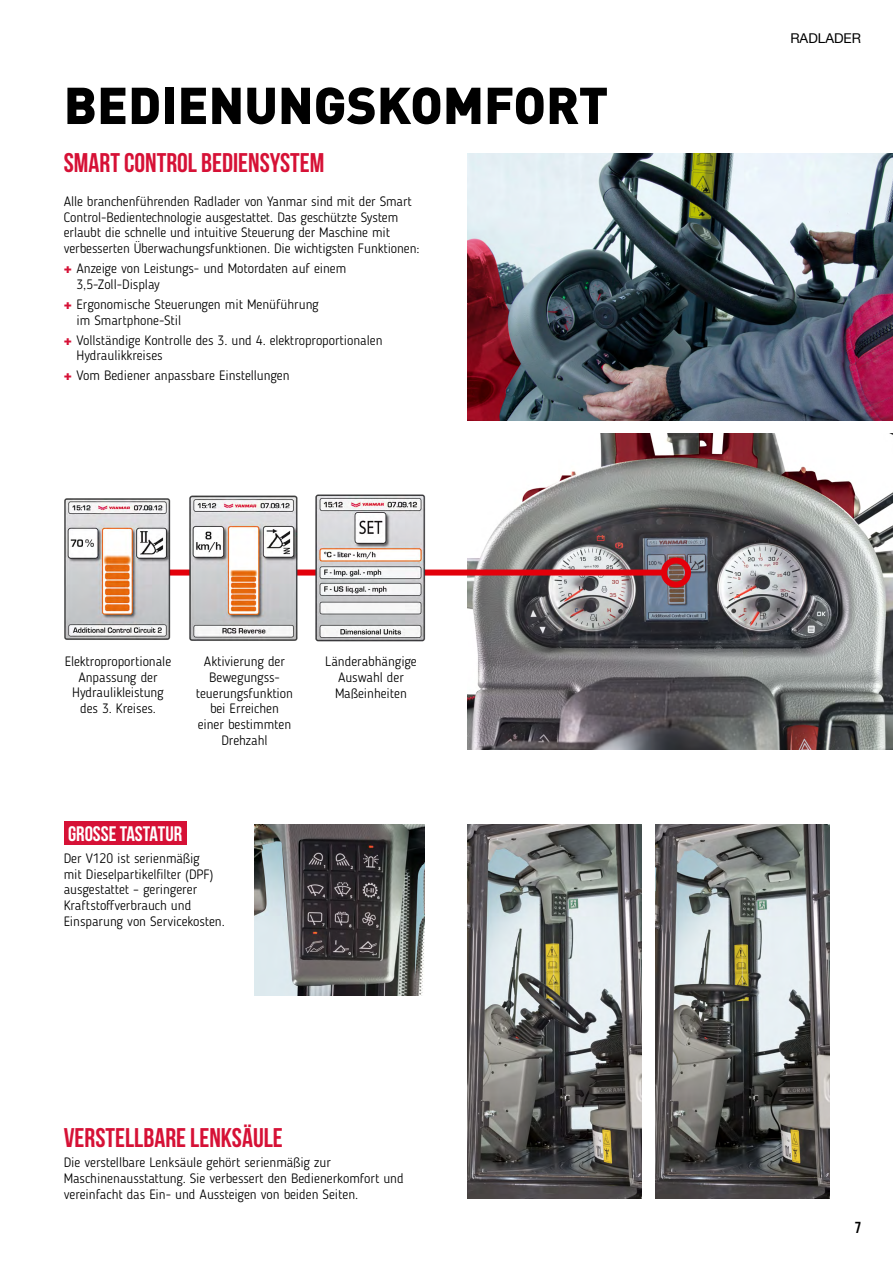
<style>
.page{position:relative;width:893px;height:1263px;background:#fff}
.page>*{position:absolute;margin:0;border:0;box-sizing:border-box;transform-origin:0 0}
.t1{font:900 51px "DINOT";color:#000}
.t2{font:700 27px "Bebas Neue";color:#d61136}
.t3{font:700 21px "Bebas Neue";color:#fff}
.t4{font:15.9px "Bebas Neue";color:#000}
.t5{font:300 13.5px/15.8px "Blogger Sans";color:#000}
.t6{font:13.5px "Helvetica Neue LT Com";color:#000}
.s1{font-family:"Helvetica Neue LT Com";font-weight:900;color:#d61136}
</style>
<div class="page">
<img style="left:468px;top:434px;width:425px;height:315px">
<div style="left:117px;top:569px;width:547px;height:6px;background:#e3000b"></div>
<div style="left:661px;top:557px;width:30px;height:30px;border:6px solid #e3000b;border-radius:50%"></div>
<img style="left:64px;top:498px;width:111px;height:142px">
<img style="left:186px;top:495px;width:115px;height:146px">
<img style="left:313px;top:494px;width:115px;height:148px">
<img style="left:468px;top:825px;width:173px;height:373px">
<img style="left:656px;top:825px;width:173px;height:373px">
<div style="left:64px;top:822px;width:123px;height:23px;background:#d61136"></div>
<img style="left:468px;top:153px;width:425px;height:268px">
<img style="left:255px;top:825px;width:170px;height:170px">
<h1 class="t1" style="left:64px;top:71px;width:546px">BEDIENUNGSKOMFORT</h1>
<h2 class="t2" style="left:64px;top:148px;width:262px">SMART CONTROL BEDIENSYSTEM</h2>
<p class="t5" style="left:64px;top:193px;width:357px">Alle branchenführenden Radlader von Yanmar sind mit der Smart Control-Bedientechnologie ausgestattet. Das geschützte System erlaubt die schnelle und intuitive Steuerung der Maschine mit verbesserten Überwachungsfunktionen. Die wichtigsten Funktionen:</p>
<p class="t5" style="left:77px;top:261px;width:271px;text-indent:-13px"><span class="s1">+</span> Anzeige von Leistungs- und Motordaten auf einem<br>3,5-Zoll-Display</p>
<p class="t5" style="left:77px;top:296px;width:244px;text-indent:-13px"><span class="s1">+</span> Ergonomische Steuerungen mit Menüführung im Smartphone-Stil</p>
<p class="t5" style="left:77px;top:332px;width:308px;text-indent:-13px"><span class="s1">+</span> Vollständige Kontrolle des 3. und 4. elektroproportionalen<br>Hydraulikkreises</p>
<p class="t5" style="left:64px;top:368px;width:227px"><span class="s1">+</span> Vom Bediener anpassbare Einstellungen</p>
<p class="t5" style="left:65px;top:653px;width:108px;text-align:center">Elektroproportionale<br>Anpassung der<br>Hydraulikleistung des 3. Kreises.</p>
<p class="t5" style="left:196px;top:653px;width:99px;text-align:center">Aktivierung der<br>Bewegungss&shy;teuerungsfunktion bei Erreichen einer bestimmten<br>Drehzahl</p>
<p class="t5" style="left:325px;top:653px;width:93px;text-align:center">Länderabhängige<br>Auswahl der<br>Maßeinheiten</p>
<h3 class="t3" style="left:68px;top:822px;width:116px">GROSSE TASTATUR</h3>
<p class="t5" style="left:64px;top:850px;width:163px">Der V120 ist serienmäßig<br>mit Dieselpartikelfilter (DPF) ausgestattet – geringerer<br>Kraftstoffverbrauch und<br>Einsparung von Servicekosten.</p>
<h2 class="t2" style="left:64px;top:1123px;width:221px">VERSTELLBARE LENKSÄULE</h2>
<p class="t5" style="left:64px;top:1155px;width:341px">Die verstellbare Lenksäule gehört serienmäßig zur<br>Maschinenausstattung. Sie verbessert den Bedienerkomfort und vereinfacht das Ein- und Aussteigen von beiden Seiten.</p>
<p class="t6" style="left:790px;top:29px;width:72px">RADLADER</p>
<p class="t4" style="left:855px;top:1218px;width:8px">7</p>
</div>
